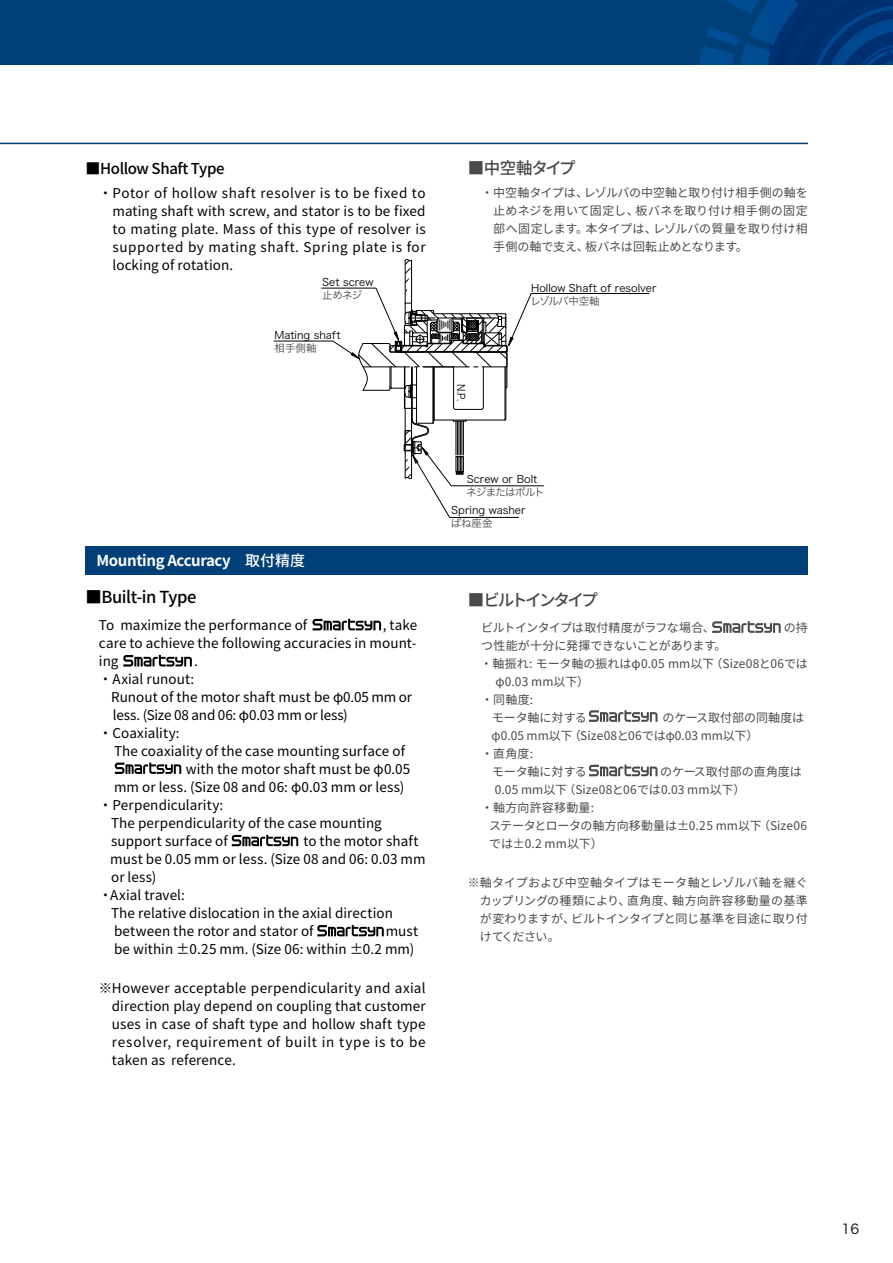
<style>
.page{position:relative;width:893px;height:1263px;background:#fff}
.page>*{position:absolute;margin:0;border:0;box-sizing:border-box;transform-origin:0 0}
.t1{font:500 16.5px "Source Han Sans";letter-spacing:-.14em;color:#4c4948}
.t2{font:500 16.5px "Source Han Sans";letter-spacing:-.025em;color:#000}
.t3{font:700 15px "Source Han Sans";letter-spacing:-.025em;color:#fff}
.t4{font:500 15px "Source Han Sans";letter-spacing:-.025em;color:#000}
.t5{font:13.5px/18px "Source Han Sans";letter-spacing:.005em;color:#000;text-align:justify}
.t6{font:13.5px "Hira Kaku Pro N W3";color:#000}
.t7{font:12px/18px "Source Han Sans";color:#4c4948;text-align:justify}
.t8{font:12px "Source Han Sans";letter-spacing:-.02em;color:#4c4948}
.t9{font:12px "Source Han Sans";letter-spacing:-.035em;color:#4c4948}
.t10{font:10.5px "Hira Kaku Pro N W3";color:#000}
.t11{font:10.5px "Hira Kaku Pro N W3";letter-spacing:-.055em;color:#4c4948}
.t12{font:10.5px "Hira Kaku Pro N W3";color:#000;scale:.9 1}
.s1{font-weight:400}
.s2{font-weight:500}
</style>
<div class="page">
<div style="left:85px;top:546px;width:723px;height:28px;background:#003f77"></div>
<svg style="left:273px;top:259px;width:376px;height:259px"></svg>
<hr style="left:0;top:143px;width:808px;height:1px;background:#003f77">
<div style="left:0;top:0;width:893px;height:64px;background:#003f77"></div>
<svg style="left:699px;top:0;width:194px;height:64px"></svg>
<svg style="left:313px;top:619px;width:68px;height:11px"></svg>
<svg style="left:712px;top:621px;width:69px;height:12px"></svg>
<svg style="left:589px;top:710px;width:68px;height:12px"></svg>
<svg style="left:589px;top:765px;width:68px;height:11px"></svg>
<svg style="left:123px;top:655px;width:69px;height:11px"></svg>
<svg style="left:115px;top:762px;width:66px;height:12px"></svg>
<svg style="left:232px;top:835px;width:66px;height:11px"></svg>
<svg style="left:317px;top:925px;width:67px;height:11px"></svg>
<p class="t4" style="left:85px;top:160px;width:141px">■Hollow Shaft Type</p>
<p class="t5" style="left:112px;top:184px;width:315px;text-indent:-14px">・Potor of hollow shaft resolver is to be fixed to mating shaft with screw, and stator is to be fixed to mating plate. Mass of this type of resolver is supported by mating shaft. Spring plate is for locking of rotation.</p>
<p class="t10" style="left:322px;top:272px;width:53px">Set screw</p>
<p class="t11" style="left:322px;top:286px;width:41px">止めネジ</p>
<p class="t10" style="left:274px;top:325px;width:67px">Mating shaft</p>
<p class="t11" style="left:274px;top:339px;width:43px">相手側軸</p>
<p class="t1" style="left:468px;top:159px;width:109px"><span class="s1">■</span>中空軸タイプ</p>
<p class="t7" style="left:493px;top:184px;width:316px;text-indent:-12px">・中空軸タイプは、レゾルバの中空軸と取り付け相手側の軸を止めネジを用いて固定し、板バネを取り付け相手側の固定部へ固定します。本タイプは、レゾルバの質量を取り付け相手側の軸で支え、板バネは回転止めとなります。</p>
<p class="t12" style="left:470px;top:384px;width:21px;rotate:90deg">N.P.</p>
<p class="t10" style="left:531px;top:279px;width:127px">Hollow Shaft of resolver</p>
<p class="t11" style="left:530px;top:292px;width:71px">レゾルバ中空軸</p>
<p class="t3" style="left:97px;top:552px;width:210px">Mounting Accuracy <span class="s2">取付精度</span></p>
<p class="t2" style="left:85px;top:587px;width:112px">■Built-in Type</p>
<p class="t5" style="left:99px;top:616px;width:210px">To maximize the performance of</p>
<p class="t5" style="left:99px;top:616px;width:320px;text-indent:284px">, take care to achieve the following accuracies in mount&shy;ing</p>
<p class="t5" style="left:194px;top:652px;width:5px">.</p>
<p class="t5" style="left:99px;top:670px;width:97px">・Axial runout:</p>
<p class="t5" style="left:111px;top:688px;width:302px">Runout of the motor shaft must be φ0.05 mm or</p>
<p class="t5" style="left:113px;top:706px;width:237px">less. (Size 08 and 06: φ0.03 mm or less)</p>
<p class="t5" style="left:99px;top:724px;width:82px">・Coaxiality:</p>
<p class="t5" style="left:114px;top:742px;width:292px">The coaxiality of the case mounting surface of</p>
<p class="t5" style="left:186px;top:760px;width:226px">with the motor shaft must be φ0.05</p>
<p class="t5" style="left:114px;top:778px;width:292px">mm or less. (Size 08 and 06: φ0.03 mm or less)</p>
<p class="t5" style="left:99px;top:796px;width:126px">・Perpendicularity:</p>
<p class="t5" style="left:111px;top:814px;width:272px">The perpendicularity of the case mounting</p>
<p class="t5" style="left:111px;top:832px;width:118px">support surface of</p>
<p class="t5" style="left:303px;top:832px;width:117px">to the motor shaft</p>
<p class="t5" style="left:110px;top:850px;width:317px">must be 0.05 mm or less. (Size 08 and 06: 0.03 mm</p>
<p class="t5" style="left:111px;top:868px;width:47px">or less)</p>
<p class="t5" style="left:99px;top:886px;width:87px">・Axial travel:</p>
<p class="t5" style="left:111px;top:904px;width:283px">The relative dislocation in the axial direction</p>
<p class="t5" style="left:114px;top:922px;width:201px">between the rotor and stator of</p>
<p class="t5" style="left:114px;top:922px;width:306px;text-align:right">must<br>be within ±0.25 mm. (Size 06: within ±0.2 mm)</p>
<p class="t5" style="left:112px;top:979px;width:315px;text-indent:-26px">　※However acceptable perpendicularity and axial direction play depend on coupling that customer uses in case of shaft type and hollow shaft type resolver, requirement of built in type is to be taken as reference.</p>
<p class="t10" style="left:467px;top:469px;width:72px">Screw or Bolt</p>
<p class="t11" style="left:466px;top:483px;width:80px">ネジまたはボルト</p>
<p class="t10" style="left:451px;top:501px;width:76px">Spring washer</p>
<p class="t11" style="left:451px;top:514px;width:43px">ばね座金</p>
<p class="t1" style="left:468px;top:590px;width:132px"><span class="s1">■</span>ビルトインタイプ</p>
<p class="t9" style="left:481px;top:621px;width:235px">ビルトインタイプは取付精度がラフな場合、</p>
<p class="t7" style="left:772px;top:619px;width:38px">　の持</p>
<p class="t8" style="left:481px;top:639px;width:247px">つ性能が十分に発揮できないことがあります。</p>
<p class="t7" style="left:480px;top:655px;width:329px">・軸振れ: モータ軸の振れはφ0.05 mm以下（Size08と06では</p>
<p class="t7" style="left:495px;top:673px;width:95px">φ0.03 mm以下）</p>
<p class="t7" style="left:481px;top:691px;width:53px">・同軸度:</p>
<p class="t7" style="left:492px;top:709px;width:314px">モータ軸に対する　　　　　　 のケース取付部の同軸度は</p>
<p class="t7" style="left:491px;top:727px;width:268px">φ0.05 mm以下（Size08と06ではφ0.03 mm以下）</p>
<p class="t7" style="left:481px;top:745px;width:53px">・直角度:</p>
<p class="t7" style="left:492px;top:763px;width:311px">モータ軸に対する　　　　　 のケース取付部の直角度は</p>
<p class="t7" style="left:495px;top:781px;width:252px">0.05 mm以下（Size08と06では0.03 mm以下）</p>
<p class="t7" style="left:481px;top:799px;width:114px">・軸方向許容移動量:</p>
<p class="t7" style="left:489px;top:817px;width:319px">ステータとロータの軸方向移動量は±0.25 mm以下（Size06</p>
<p class="t7" style="left:489px;top:835px;width:115px">では±0.2 mm以下）</p>
<p class="t7" style="left:480px;top:874px;width:330px;text-indent:-12px">※軸タイプおよび中空軸タイプはモータ軸とレゾルバ軸を継ぐカップリングの種類により、直角度、軸方向許容移動量の基準が変わりますが、ビルトインタイプと同じ基準を目途に取り付けてください。</p>
<p class="t6" style="left:842px;top:1217px;width:19px">16</p>
</div>
